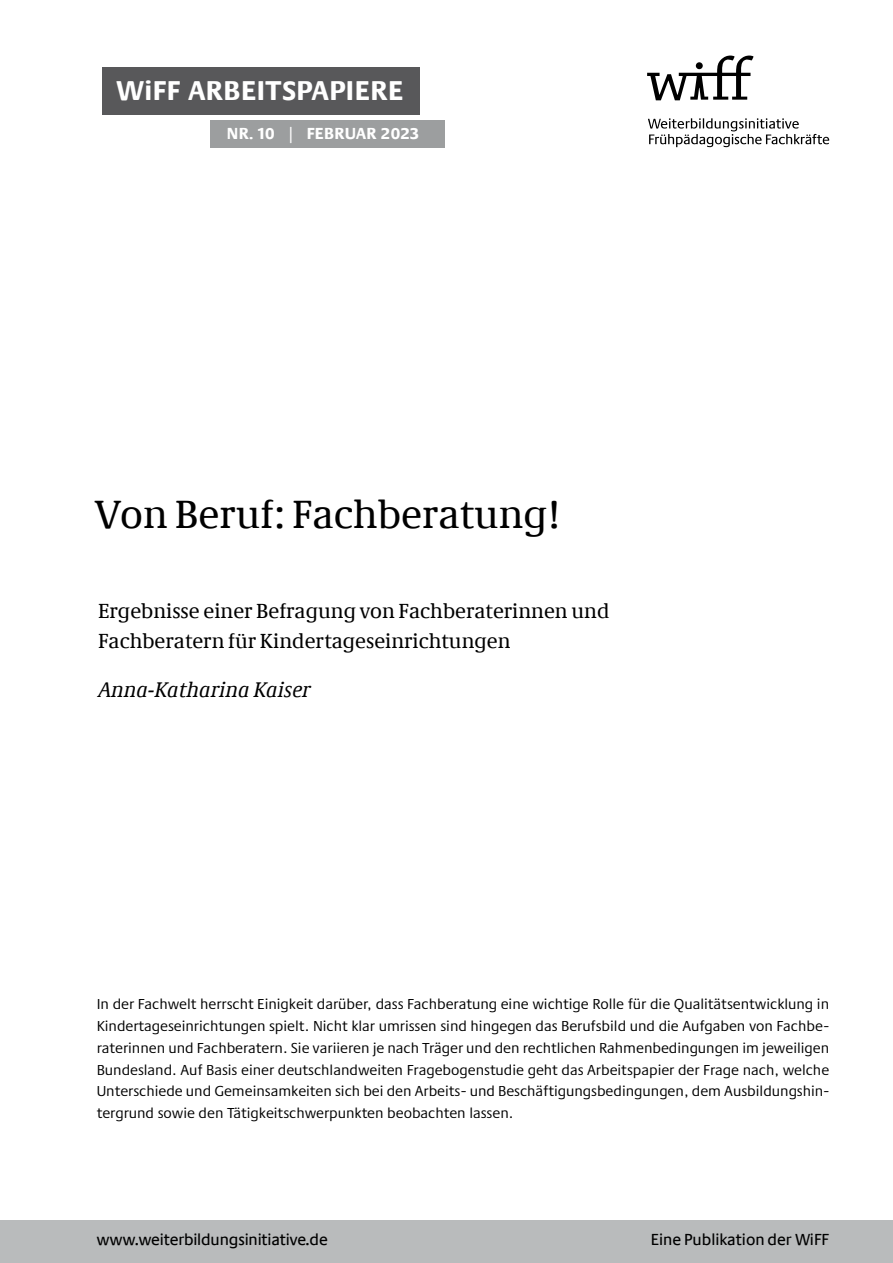
<style>
.page{position:relative;width:893px;height:1263px;background:#fff}
.page>*{position:absolute;margin:0;border:0;box-sizing:border-box;transform-origin:0 0}
.t1{font:40.5px "Neue Demos";color:#000}
.t2{font:700 28.05px "Neue Praxis";letter-spacing:.02em;color:#fff}
.t3{font:italic 21.75px "Neue Demos";color:#000}
.t4{font:21px/30px "Neue Demos";color:#000}
.t5{font:16.5px "Neue Praxis";letter-spacing:-.01em;color:#000}
.t6{font:700 16.5px "Neue Praxis";letter-spacing:.02em;color:#fff}
.t7{font:15px/21.8px "Praxis Next";color:#000;text-align:justify}
</style>
<div class="page">
<div style="left:0;top:1220px;width:893px;height:43px;background:#b9bbbc"></div>
<div style="left:211px;top:120px;width:234px;height:28px;background:#9c9e9f"></div>
<div style="left:102px;top:68px;width:318px;height:47px;background:#58585a"></div>
<svg style="left:648px;top:118px;width:181px;height:29px"></svg>
<svg style="left:647px;top:56px;width:106px;height:44px"></svg>
<h2 class="t2" style="left:116px;top:74px;width:288px">WiFF ARBEITSPAPIERE</h2>
<p class="t6" style="left:227px;top:124px;width:194px">NR. 10 | FEBRUAR 2023</p>
<h1 class="t1" style="left:94px;top:489px;width:468px">Von Beruf: Fachberatung!</h1>
<h3 class="t4" style="left:98px;top:595px;width:513px">Ergebnisse einer Befragung von Fachberaterinnen und<br>Fachberatern für Kindertageseinrichtungen</h3>
<h3 class="t3" style="left:98px;top:676px;width:214px">Anna-Katharina Kaiser</h3>
<p class="t7" style="left:97px;top:993px;width:734px">In der Fachwelt herrscht Einigkeit darüber, dass Fachberatung eine wichtige Rolle für die Qualitätsentwicklung in Kindertageseinrichtungen spielt. Nicht klar umrissen sind hingegen das Berufsbild und die Aufgaben von Fachbe&shy;raterinnen und Fachberatern. Sie variieren je nach Träger und den rechtlichen Rahmenbedingungen im jeweiligen Bundesland. Auf Basis einer deutschlandweiten Fragebogenstudie geht das Arbeitspapier der Frage nach, welche Unterschiede und Gemeinsamkeiten sich bei den Arbeits- und Beschäftigungsbedingungen, dem Ausbildungshin&shy;tergrund sowie den Tätigkeitschwerpunkten beobachten lassen.</p>
<p class="t5" style="left:97px;top:1230px;width:233px">www.weiterbildungsinitiative.de</p>
<p class="t5" style="left:651px;top:1230px;width:180px">Eine Publikation der WiFF</p>
</div>
